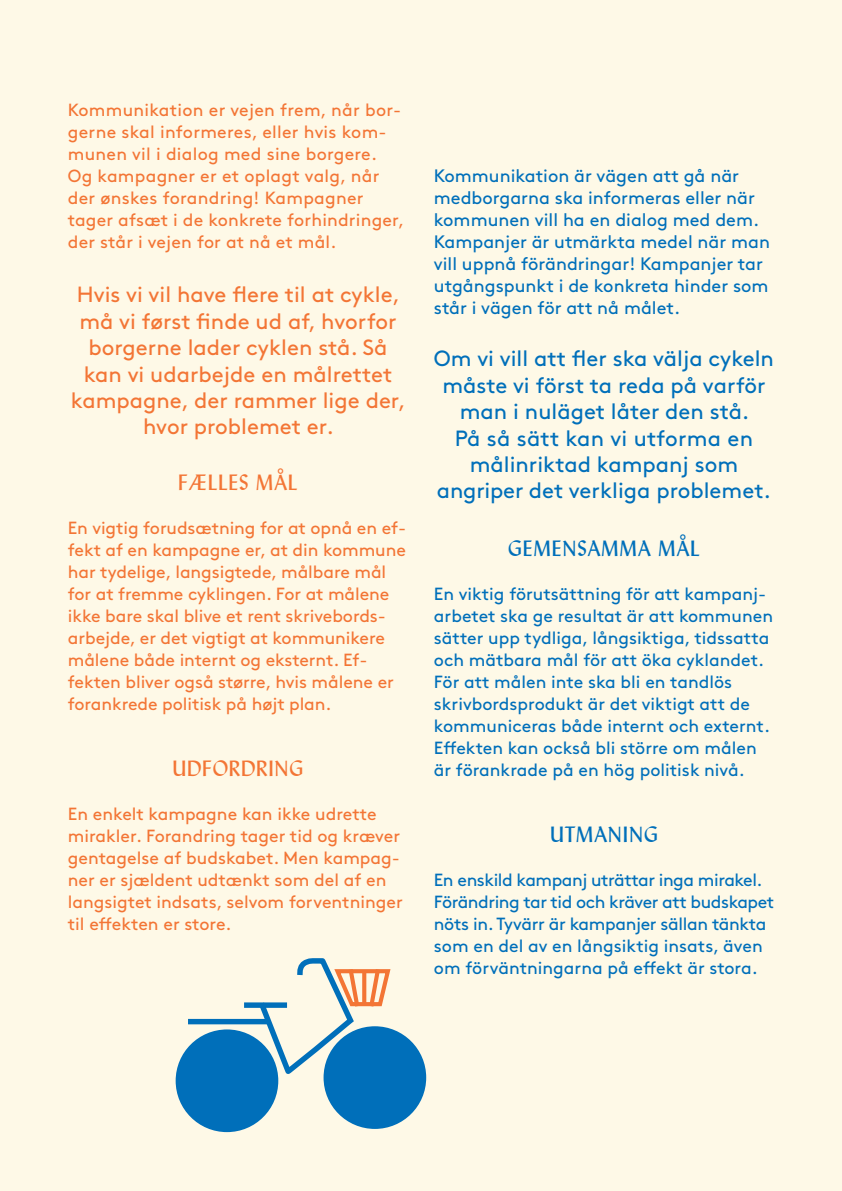
<style>
.page{position:relative;width:842px;height:1191px;background:#fef9e7}
.page>*{position:absolute;margin:0;border:0;box-sizing:border-box;transform-origin:0 0}
.t1{font:22px/26.4px "Brown Std";color:#006fba;text-align:center}
.t2{font:22px/26.4px "Brown Std";color:#f37535;text-align:center}
.t3{font:22px "Lydian BT";color:#006fba}
.t4{font:22px "Lydian BT";color:#f37535}
.t5{font:18px/22px "Brown Std";color:#006fba}
.t6{font:17.6px/22px "Brown Std";color:#f37535}
.t7{font:17.6px/22px "Brown Std";color:#006fba}
.t8{font:17.6px/22px "Brown Std";letter-spacing:-.02em;color:#006fba}
</style>
<div class="page">
<div style="left:324px;top:1026px;width:102px;height:103px;background:#006fba;border-radius:50%"></div>
<div style="left:176px;top:1029px;width:102px;height:103px;background:#006fba;border-radius:50%"></div>
<div style="left:191px;top:1019px;width:75px;height:5px;background:#006fba"></div>
<div style="left:247px;top:1002px;width:37px;height:5px;background:#006fba"></div>
<svg style="left:255px;top:958px;width:138px;height:142px"></svg>
<p class="t6" style="left:68px;top:99px;width:338px">Kommunikation er vejen frem, når bor&shy;gerne skal informeres, eller hvis kom&shy;munen vil i dialog med sine borgere.<br>Og kampagner er et oplagt valg, når der ønskes forandring! Kampagner tager afsæt i de konkrete forhindringer, der står i vejen for at nå et mål.</p>
<p class="t2" style="left:71px;top:282px;width:337px">Hvis vi vil have flere til at cykle, må vi først finde ud af, hvorfor borgerne lader cyklen stå. Så kan vi udarbejde en målrettet kampagne, der rammer lige der, hvor problemet er.</p>
<p class="t4" style="left:178px;top:469px;width:41px">FÆLLES</p>
<p class="t4" style="left:256px;top:469px;width:15px">MÅL</p>
<p class="t6" style="left:68px;top:517px;width:340px">En vigtig forudsætning for at opnå en ef&shy;fekt af en kampagne er, at din kommune har tydelige, langsigtede, målbare mål for at fremme cyklingen. For at målene ikke bare skal blive et rent skrivebords&shy;arbejde, er det vigtigt at kommunikere målene både internt og eksternt. Ef&shy;fekten bliver også større, hvis målene er forankrede politisk på højt plan.</p>
<p class="t4" style="left:173px;top:754px;width:14px">UDFORDRING</p>
<p class="t6" style="left:68px;top:803px;width:336px">En enkelt kampagne kan ikke udrette mirakler. Forandring tager tid og kræver gentagelse af budskabet. Men kampag&shy;ner er sjældent udtænkt som del af en langsigtet indsats, selvom forventninger til effekten er store.</p>
<p class="t5" style="left:434px;top:165px;width:338px">Kommunikation är vägen att gå när medborgarna ska informeras eller när kommunen vill ha en dialog med dem.<br>Kampanjer är utmärkta medel när man vill uppnå förändringar! Kampanjer tar utgångspunkt i de konkreta hinder som står i vägen för att nå målet.</p>
<p class="t1" style="left:434px;top:346px;width:342px">Om vi vill att fler ska välja cykeln måste vi först ta reda på varför man i nuläget låter den stå.<br>På så sätt kan vi utforma en målinriktad kampanj som angriper det verkliga problemet.</p>
<p class="t3" style="left:508px;top:535px;width:30px">GEMENSAMMA</p>
<p class="t3" style="left:658px;top:535px;width:15px">MÅL</p>
<p class="t7" style="left:434px;top:583px;width:341px">En viktig förutsättning för att kampanj&shy;arbetet ska ge resultat är att kommunen sätter upp tydliga, långsiktiga, tidssatta och mätbara mål för att öka cyklandet.<br>För att målen inte ska bli en tandlös skrivbordsprodukt är det viktigt att de kommuniceras både internt och externt.<br>Effekten kan också bli större om målen är förankrade på en hög politisk nivå.</p>
<p class="t3" style="left:550px;top:821px;width:15px">UTMANING</p>
<p class="t8" style="left:434px;top:869px;width:342px">En enskild kampanj uträttar inga mirakel.<br>Förändring tar tid och kräver att budskapet nöts in. Tyvärr är kampanjer sällan tänkta som en del av en långsiktig insats, även om förväntningarna på effekt är stora.</p>
</div>
